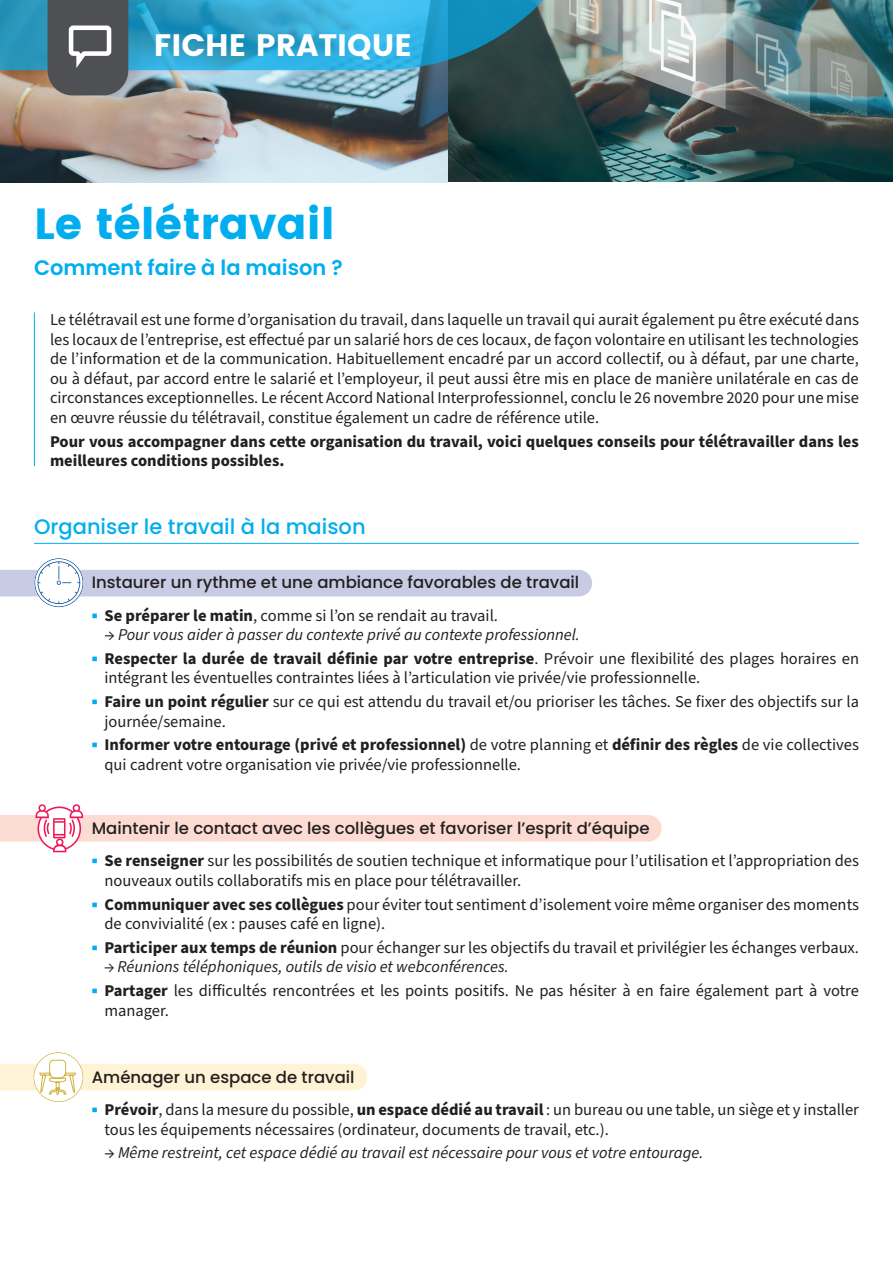
<style>
.page{position:relative;width:893px;height:1263px;background:#fff}
.page>*{position:absolute;margin:0;border:0;box-sizing:border-box;transform-origin:0 0}
.t1{font:43.5px "Poppins";color:#00aeef}
.t2{font:30.9px "Poppins";color:#fff}
.t3{font:500 21px "Poppins";color:#00aeef}
.t4{font:600 21px "Poppins";color:#00aeef}
.t5{font:16.5px/19.5px "Source Sans Pro";color:#231f20}
.t6{font:italic 16.5px "Source Sans Pro";color:#231f20}
.t7{font:500 16.5px "Poppins";color:#231f20}
.t8{font:700 16.5px/19.5px "Source Sans Pro";color:#231f20}
.s1{font-size:19.5px;color:#00aeef}
.s2{font-weight:700}
.s3{font-style:normal}
</style>
<div class="page">
<hr style="left:34px;top:543px;width:825px;height:1px;background:#00aeef">
<hr style="left:34px;top:312px;width:1px;height:154px;background:#00aeef">
<img style="left:0;top:0;width:893px;height:182px">
<img style="left:0;top:0;width:609px;height:95px">
<svg style="left:0;top:558px;width:592px;height:49px"></svg>
<svg style="left:0;top:804px;width:662px;height:48px"></svg>
<svg style="left:0;top:1052px;width:367px;height:50px"></svg>
<h2 class="t2" style="left:154px;top:27px;width:260px">FICHE PRATIQUE</h2>
<h1 class="t1" style="left:34px;top:198px;width:302px">Le télétravail</h1>
<p class="t4" style="left:34px;top:256px;width:310px">Comment faire à la maison ?</p>
<p class="t5" style="left:50px;top:311px;width:810px;text-align:justify">Le télétravail est une forme d’organisation du travail, dans laquelle un travail qui aurait également pu être exécuté dans les locaux de l’entreprise, est effectué par un salarié hors de ces locaux, de façon volontaire en utilisant les technologies de l’information et de la communication. Habituellement encadré par un accord collectif, ou à défaut, par une charte, ou à défaut, par accord entre le salarié et l’employeur, il peut aussi être mis en place de manière unilatérale en cas de circonstances exceptionnelles. Le récent Accord National Interprofessionnel, conclu le 26 novembre 2020 pour une mise en œuvre réussie du télétravail, constitue également un cadre de référence utile.</p>
<p class="t8" style="left:50px;top:432px;width:810px">Pour vous accompagner dans cette organisation du travail, voici quelques conseils pour télétravailler dans les meilleures conditions possibles.</p>
<p class="t3" style="left:34px;top:515px;width:333px">Organiser le travail à la maison</p>
<p class="t7" style="left:92px;top:573px;width:489px">Instaurer un rythme et une ambiance favorables de travail</p>
<p class="t5" style="left:92px;top:606px;width:408px"><span class="s1">▪</span> <span class="s2">Se préparer le matin</span>, comme si l’on se rendait au travail.</p>
<p class="t6" style="left:104px;top:623px;width:477px"><span class="s3">→</span> Pour vous aider à passer du contexte privé au contexte professionnel.</p>
<p class="t5" style="left:104px;top:649px;width:756px;text-indent:-13px"><span class="s1">▪</span> <span class="s2">Respecter la durée de travail définie par votre entreprise</span>. Prévoir une flexibilité des plages horaires en intégrant les éventuelles contraintes liées à l’articulation vie privée/vie professionnelle.</p>
<p class="t5" style="left:104px;top:692px;width:756px;text-indent:-13px"><span class="s1">▪</span> <span class="s2">Faire un point régulier</span> sur ce qui est attendu du travail et/ou prioriser les tâches. Se fixer des objectifs sur la journée/semaine.</p>
<p class="t5" style="left:104px;top:736px;width:756px;text-indent:-13px"><span class="s1">▪</span> <span class="s2">Informer votre entourage (privé et professionnel)</span> de votre planning et <span class="s2">définir des règles</span> de vie collectives qui cadrent votre organisation vie privée/vie professionnelle.</p>
<p class="t7" style="left:92px;top:819px;width:559px">Maintenir le contact avec les collègues et favoriser l’esprit d’équipe</p>
<p class="t5" style="left:104px;top:852px;width:756px;text-indent:-13px"><span class="s1">▪</span> <span class="s2">Se renseigner</span> sur les possibilités de soutien technique et informatique pour l’utilisation et l’appropriation des nouveaux outils collaboratifs mis en place pour télétravailler.</p>
<p class="t5" style="left:104px;top:895px;width:756px;text-indent:-13px"><span class="s1">▪</span> <span class="s2">Communiquer avec ses collègues</span> pour éviter tout sentiment d’isolement voire même organiser des moments de convivialité (ex : pauses café en ligne).</p>
<p class="t5" style="left:92px;top:938px;width:769px"><span class="s1">▪</span> <span class="s2">Participer aux temps de réunion</span> pour échanger sur les objectifs du travail et privilégier les échanges verbaux.</p>
<p class="t6" style="left:104px;top:956px;width:406px">→ Réunions téléphoniques, outils de visio et webconférences.</p>
<p class="t5" style="left:104px;top:981px;width:756px;text-indent:-13px"><span class="s1">▪</span> <span class="s2">Partager</span> les difficultés rencontrées et les points positifs. Ne pas hésiter à en faire également part à votre manager.</p>
<p class="t7" style="left:92px;top:1067px;width:264px">Aménager un espace de travail</p>
<p class="t5" style="left:104px;top:1100px;width:756px;text-indent:-13px"><span class="s1">▪</span> <span class="s2">Prévoir</span>, dans la mesure du possible, <span class="s2">un espace dédié au travail</span> : un bureau ou une table, un siège et y installer tous les équipements nécessaires (ordinateur, documents de travail, etc.).</p>
<p class="t6" style="left:104px;top:1142px;width:600px"><span class="s3">→</span> Même restreint, cet espace dédié au travail est nécessaire pour vous et votre entourage.</p>
</div>
